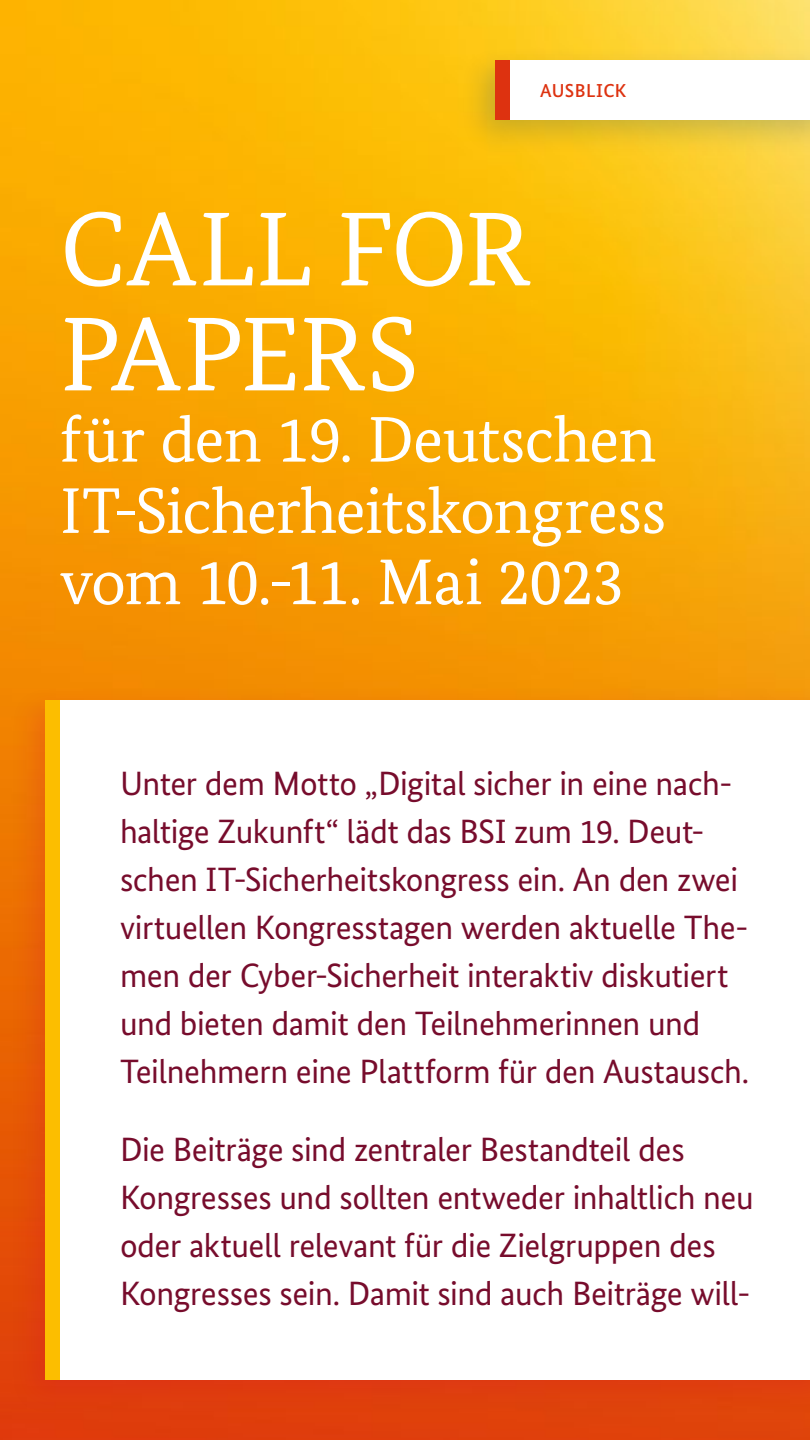
<style>
.page{position:relative;width:810px;height:1440px;background:#fff}
.page>*{position:absolute;margin:0;border:0;box-sizing:border-box;transform-origin:0 0}
.t1{font:105px/105px "Bundes Serif";color:#fff}
.t2{font:64.5px/71.2px "Bundes Serif";letter-spacing:-.015em;color:#fff}
.t3{font:33.75px/48px "Bundes Sans";letter-spacing:-.015em;color:#770c2c}
.t4{font:500 18.75px "Bundes Sans";letter-spacing:.02em;color:#dd3210}
</style>
<div class="page">
<img style="left:0;top:0;width:810px;height:1440px">
<div style="left:9px;top:686px;width:801px;height:730px;background:#d3033b;opacity:.2"></div>
<div style="left:60px;top:700px;width:750px;height:680px;background:#fff"></div>
<div style="left:45px;top:700px;width:15px;height:680px;background:#fcbe00"></div>
<div style="left:459px;top:45px;width:351px;height:111px;background:#004678;opacity:.2"></div>
<div style="left:510px;top:60px;width:300px;height:60px;background:#fff"></div>
<div style="left:495px;top:60px;width:15px;height:60px;background:#dd3210"></div>
<h2 class="t4" style="left:540px;top:79px;width:88px">AUSBLICK</h2>
<h3 class="t1" style="left:60px;top:196px;width:472px">CALL FOR<br>PAPERS</h3>
<h3 class="t2" style="left:60px;top:403px;width:608px">für den 19. Deutschen<br>IT-Sicherheitskongress vom 10.-11. Mai 2023</h3>
<p class="t3" style="left:120px;top:759px;width:631px">Unter dem Motto „Digital sicher in eine nach&shy;haltige Zukunft“ lädt das BSI zum 19. Deut&shy;schen IT-Sicherheitskongress ein. An den zwei virtuellen Kongresstagen werden aktuelle The&shy;men der Cyber-Sicherheit interaktiv diskutiert und bieten damit den Teilnehmerinnen und Teilnehmern eine Plattform für den Austausch.</p>
<p class="t3" style="left:120px;top:1125px;width:635px">Die Beiträge sind zentraler Bestandteil des Kongresses und sollten entweder inhaltlich neu oder aktuell relevant für die Zielgruppen des Kongresses sein. Damit sind auch Beiträge will-</p>
</div>
